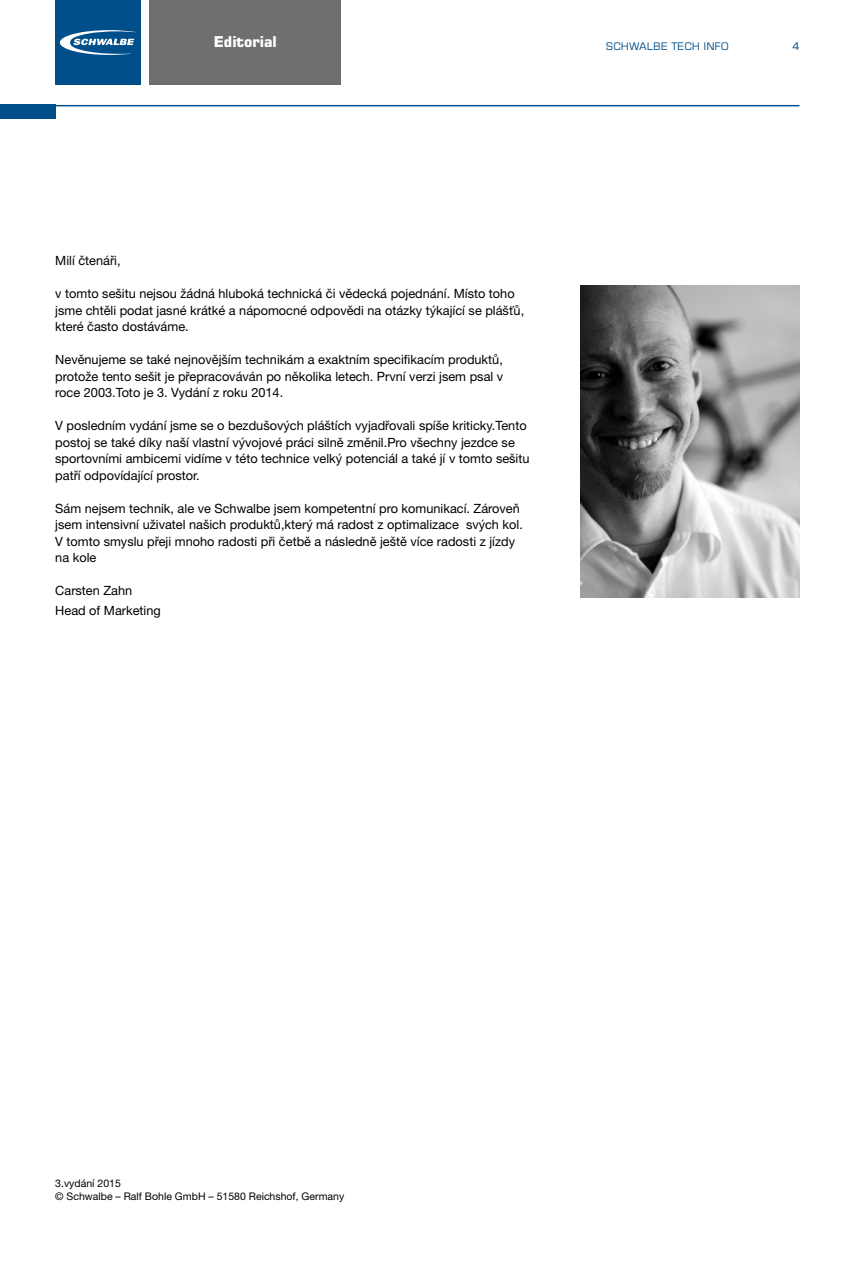
<style>
.page{position:relative;width:842px;height:1263px;background:#fff}
.page>*{position:absolute;margin:0;border:0;box-sizing:border-box;transform-origin:0 0}
.t1{font:700 15px "Eurostile LT Pro";color:#fff}
.t2{font:12.75px/16.5px "Helvetica Neue LT Pro";color:#000}
.t3{font:10.5px/13.5px "Helvetica Neue LT Pro";color:#000}
.t4{font:10.5px "Eurostile LT Pro";color:#004f8b}
</style>
<div class="page">
<img style="left:580px;top:286px;width:219px;height:311px">
<div style="left:55px;top:0;width:85px;height:85px;background:#004f8b"></div>
<svg style="left:60px;top:30px;width:76px;height:25px"></svg>
<div style="left:149px;top:0;width:191px;height:85px;background:#6f6f6e"></div>
<hr style="left:0;top:105px;width:799px;height:1px;background:#004f8b">
<div style="left:0;top:105px;width:55px;height:14px;background:#004f8b"></div>
<p class="t1" style="left:214px;top:32px;width:64px">Editorial</p>
<p class="t4" style="left:606px;top:40px;width:125px">SCHWALBE TECH INFO</p>
<p class="t4" style="left:792px;top:40px;width:9px">4</p>
<p class="t2" style="left:55px;top:252px;width:67px">Milí čtenáři,</p>
<p class="t2" style="left:55px;top:285px;width:470px">v tomto sešitu nejsou žádná hluboká technická či vědecká pojednání. Místo toho jsme chtěli podat jasné krátké a nápomocné odpovědi na otázky týkající se plášťů, které často dostáváme.</p>
<p class="t2" style="left:55px;top:351px;width:449px;text-align:justify">Nevěnujeme se také nejnovějším technikám a exaktním specifikacím produktů, protože tento sešit je přepracováván po několika letech. První verzi jsem psal v roce 2003.Toto je 3. Vydání z roku 2014.</p>
<p class="t2" style="left:55px;top:417px;width:476px">V posledním vydání jsme se o bezdušových pláštích vyjadřovali spíše kriticky.Tento postoj se také díky naší vlastní vývojové práci silně změnil.Pro všechny jezdce se sportovními ambicemi vidíme v této technice velký potenciál a také jí v tomto sešitu patří odpovídající prostor.</p>
<p class="t2" style="left:55px;top:500px;width:469px">Sám nejsem technik, ale ve Schwalbe jsem kompetentní pro komunikací. Zároveň jsem intensivní uživatel našich produktů,který má radost z optimalizace svých kol.<br>V tomto smyslu přeji mnoho radosti při četbě a následně ještě více radosti z jízdy na kole</p>
<p class="t2" style="left:55px;top:581px;width:107px;line-height:19.5px">Carsten Zahn<br>Head of Marketing</p>
<p class="t3" style="left:55px;top:1176px;width:291px">3.vydání 2015<br>© Schwalbe – Ralf Bohle GmbH – 51580 Reichshof, Germany</p>
</div>
